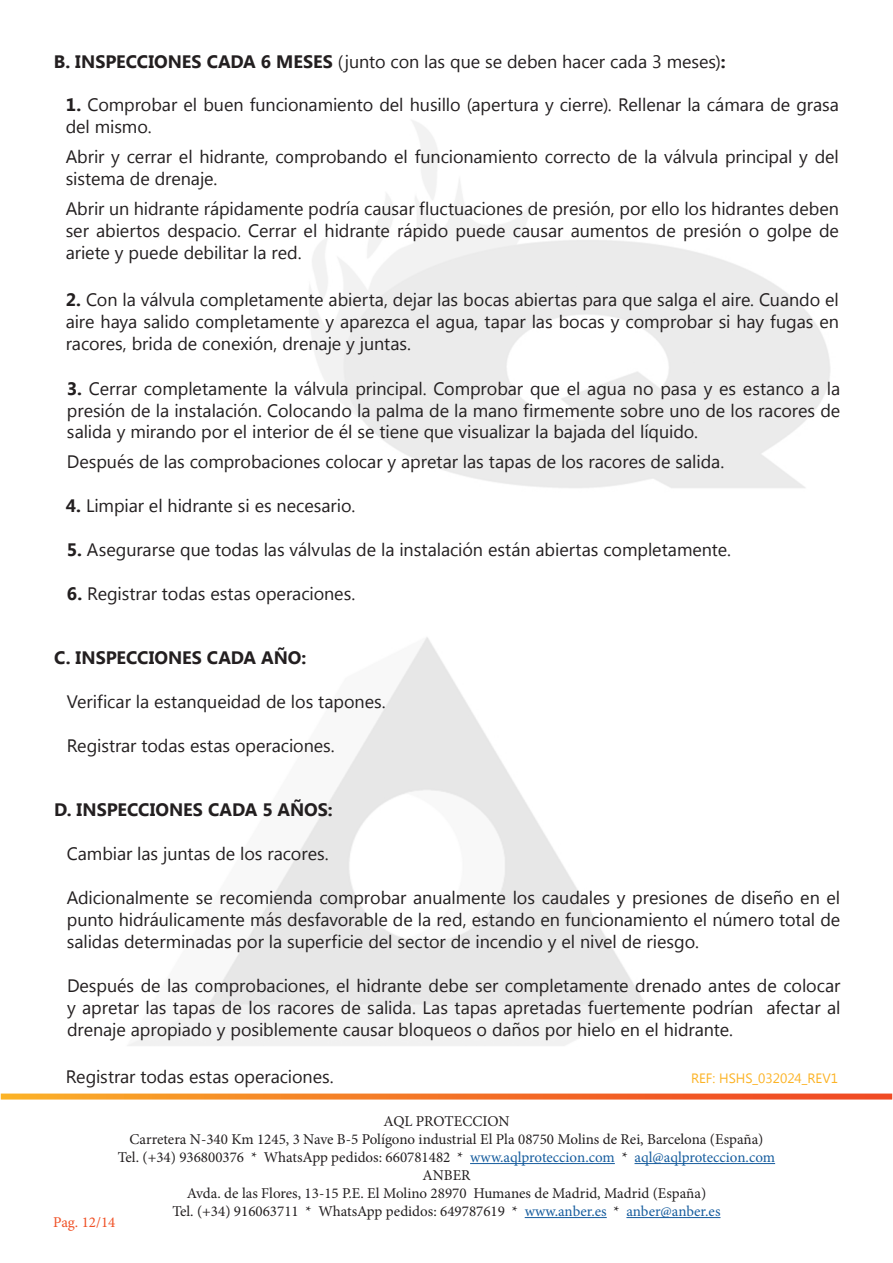
<style>
.page{position:relative;width:893px;height:1263px;background:#fff}
.page>*{position:absolute;margin:0;border:0;box-sizing:border-box;transform-origin:0 0}
.t1{font:18px/21.9px "Microsoft New Tai Lue";letter-spacing:-.005em;color:#231f20;text-align:justify}
.t2{font:700 18px "Microsoft New Tai Lue";letter-spacing:-.005em;color:#231f20}
.t3{font:15px/18px "Minion Pro";color:#231f20;text-align:center}
.t4{font:15px "Minion Pro";color:#f05126}
.t5{font:13.5px "Microsoft New Tai Lue";color:#fcb325}
.s1{font-weight:700}
.s2{color:#175d9e}
</style>
<div class="page">
<svg style="left:1px;top:1093px;width:891px;height:6px;background:#f4823a"></svg>
<hr style="left:470px;top:1163px;width:145px;height:1px;background:#175d9e">
<hr style="left:634px;top:1163px;width:141px;height:1px;background:#175d9e">
<hr style="left:525px;top:1217px;width:82px;height:1px;background:#175d9e">
<hr style="left:626px;top:1217px;width:94px;height:1px;background:#175d9e">
<p class="t1" style="left:54px;top:52px;width:673px"><span class="s1">B. INSPECCIONES CADA 6 MESES</span> (junto con las que se deben hacer cada 3 meses)<span class="s1">:</span></p>
<p class="t1" style="left:66px;top:95px;width:775px"><span class="s1">1.</span> Comprobar el buen funcionamiento del husillo (apertura y cierre). Rellenar la cámara de grasa del mismo.</p>
<p class="t1" style="left:66px;top:147px;width:775px">Abrir y cerrar el hidrante, comprobando el funcionamiento correcto de la válvula principal y del sistema de drenaje.</p>
<p class="t1" style="left:66px;top:199px;width:775px">Abrir un hidrante rápidamente podría causar fluctuaciones de presión, por ello los hidrantes deben ser abiertos despacio. Cerrar el hidrante rápido puede causar aumentos de presión o golpe de ariete y puede debilitar la red.</p>
<p class="t1" style="left:66px;top:290px;width:775px"><span class="s1">2.</span> Con la válvula completamente abierta, dejar las bocas abiertas para que salga el aire. Cuando el aire haya salido completamente y aparezca el agua, tapar las bocas y comprobar si hay fugas en racores, brida de conexión, drenaje y juntas.</p>
<p class="t1" style="left:67px;top:379px;width:775px"><span class="s1">3.</span> Cerrar completamente la válvula principal. Comprobar que el agua no pasa y es estanco a la presión de la instalación. Colocando la palma de la mano firmemente sobre uno de los racores de salida y mirando por el interior de él se tiene que visualizar la bajada del líquido.</p>
<p class="t1" style="left:67px;top:453px;width:659px">Después de las comprobaciones colocar y apretar las tapas de los racores de salida.</p>
<p class="t1" style="left:66px;top:497px;width:291px"><span class="s1">4.</span> Limpiar el hidrante si es necesario.</p>
<p class="t1" style="left:67px;top:540px;width:666px"><span class="s1">5.</span> Asegurarse que todas las válvulas de la instalación están abiertas completamente.</p>
<p class="t1" style="left:67px;top:584px;width:290px"><span class="s1">6.</span> Registrar todas estas operaciones.</p>
<p class="t2" style="left:54px;top:648px;width:254px">C. INSPECCIONES CADA AÑO:</p>
<p class="t1" style="left:67px;top:692px;width:320px">Verificar la estanqueidad de los tapones.</p>
<p class="t1" style="left:67px;top:736px;width:270px">Registrar todas estas operaciones.</p>
<p class="t2" style="left:54px;top:799px;width:280px">D. INSPECCIONES CADA 5 AÑOS:</p>
<p class="t1" style="left:67px;top:844px;width:263px">Cambiar las juntas de los racores.</p>
<p class="t1" style="left:67px;top:888px;width:775px">Adicionalmente se recomienda comprobar anualmente los caudales y presiones de diseño en el punto hidráulicamente más desfavorable de la red, estando en funcionamiento el número total de salidas determinadas por la superficie del sector de incendio y el nivel de riesgo.</p>
<p class="t1" style="left:67px;top:976px;width:775px">Después de las comprobaciones, el hidrante debe ser completamente drenado antes de colocar y apretar las tapas de los racores de salida. Las tapas apretadas fuertemente podrían afectar al drenaje apropiado y posiblemente causar bloqueos o daños por hielo en el hidrante.</p>
<p class="t1" style="left:66px;top:1067px;width:270px">Registrar todas estas operaciones.</p>
<p class="t5" style="left:691px;top:1070px;width:149px">REF: HSHS_032024_REV1</p>
<p class="t3" style="left:118px;top:1112px;width:659px">AQL PROTECCION<br>Carretera N-340 Km 1245, 3 Nave B-5 Polígono industrial El Pla 08750 Molins de Rei, Barcelona (España)<br>Tel. (+34) 936800376 * WhatsApp pedidos: 660781482 * <span class="s2">www.aqlproteccion.com</span> * <span class="s2">aql@aqlproteccion.com </span>ANBER<br>Avda. de las Flores, 13-15 P.E. El Molino 28970 Humanes de Madrid, Madrid (España)<br>Tel. (+34) 916063711 * WhatsApp pedidos: 649787619 * <span class="s2">www.anber.es</span> * <span class="s2">anber@anber.es</span></p>
<p class="t4" style="left:53px;top:1212px;width:64px">Pag. 12/14</p>
</div>
